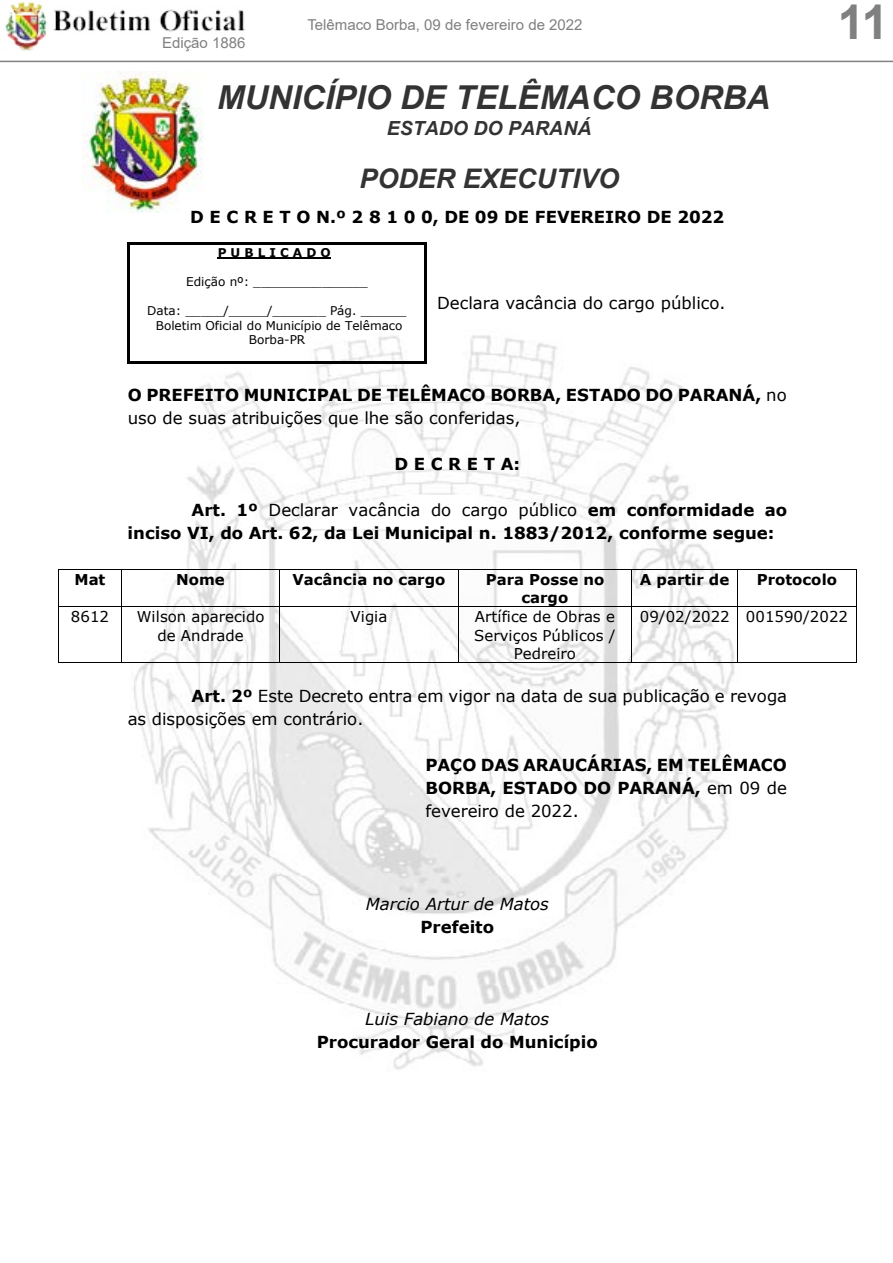
<style>
.page{position:relative;width:893px;height:1263px;background:#fff}
.page>*{position:absolute;margin:0;border:0;box-sizing:border-box;transform-origin:0 0}
.t1{font:700 48px "Arial";color:#808080}
.t2{font:italic 700 33px "Arial";color:#333}
.t3{font:italic 700 27px "Arial";color:#333}
.t4{font:italic 700 19.5px "Arial";color:#333}
.t5{font:700 16.5px/23.1px "Verdana";color:#000}
.t6{font:16.5px/23.2px "Verdana";color:#000}
.t7{font:italic 16.5px "Verdana";color:#000}
.t8{font:15px/18.3px "Verdana";color:#000;text-align:center}
.t9{font:700 15px/18.1px "Verdana";color:#000;text-align:center}
.t10{font:15px "Arial";color:#808080}
.t11{font:12px/14.5px "Verdana";letter-spacing:-.005em;color:#000;text-align:center}
.t12{font:700 12px "Verdana";color:#000}
.s1{font-weight:400}
.s2{font-weight:700}
</style>
<div class="page">
<img style="left:53px;top:9px;width:192px;height:23px">
<img style="left:5px;top:1px;width:42px;height:50px">
<hr style="left:0;top:61px;width:893px;height:1px;background:#808080">
<img style="left:83px;top:72px;width:120px;height:140px">
<img style="left:127px;top:295px;width:608px;height:775px">
<hr style="left:58px;top:569px;width:63px;height:1px;background:#000">
<hr style="left:122px;top:569px;width:157px;height:1px;background:#000">
<hr style="left:280px;top:569px;width:178px;height:1px;background:#000">
<hr style="left:459px;top:569px;width:172px;height:1px;background:#000">
<hr style="left:632px;top:569px;width:105px;height:1px;background:#000">
<hr style="left:738px;top:569px;width:118px;height:1px;background:#000">
<hr style="left:58px;top:570px;width:1px;height:36px;background:#000">
<hr style="left:121px;top:570px;width:1px;height:36px;background:#000">
<hr style="left:279px;top:570px;width:1px;height:36px;background:#000">
<hr style="left:458px;top:570px;width:1px;height:36px;background:#000">
<hr style="left:631px;top:570px;width:1px;height:36px;background:#000">
<hr style="left:737px;top:570px;width:1px;height:36px;background:#000">
<hr style="left:856px;top:570px;width:1px;height:36px;background:#000">
<hr style="left:58px;top:606px;width:63px;height:1px;background:#000">
<hr style="left:122px;top:606px;width:157px;height:1px;background:#000">
<hr style="left:280px;top:606px;width:178px;height:1px;background:#000">
<hr style="left:459px;top:606px;width:172px;height:1px;background:#000">
<hr style="left:632px;top:606px;width:105px;height:1px;background:#000">
<hr style="left:738px;top:606px;width:118px;height:1px;background:#000">
<hr style="left:58px;top:607px;width:1px;height:55px;background:#000">
<hr style="left:58px;top:662px;width:63px;height:1px;background:#000">
<hr style="left:121px;top:607px;width:1px;height:55px;background:#000">
<hr style="left:122px;top:662px;width:157px;height:1px;background:#000">
<hr style="left:279px;top:607px;width:1px;height:55px;background:#000">
<hr style="left:280px;top:662px;width:178px;height:1px;background:#000">
<hr style="left:458px;top:607px;width:1px;height:55px;background:#000">
<hr style="left:459px;top:662px;width:172px;height:1px;background:#000">
<hr style="left:631px;top:607px;width:1px;height:55px;background:#000">
<hr style="left:632px;top:662px;width:105px;height:1px;background:#000">
<hr style="left:737px;top:607px;width:1px;height:55px;background:#000">
<hr style="left:738px;top:662px;width:118px;height:1px;background:#000">
<hr style="left:856px;top:607px;width:1px;height:55px;background:#000">
<hr style="left:218px;top:258px;width:113px;height:1px;background:#000">
<hr style="left:130px;top:242px;width:294px;height:2px;background:#000">
<hr style="left:128px;top:244px;width:2px;height:118px;background:#000">
<hr style="left:130px;top:362px;width:294px;height:2px;background:#000">
<hr style="left:424px;top:244px;width:2px;height:118px;background:#000">
<p class="t10" style="left:162px;top:33px;width:85px">Edição 1886</p>
<p class="t10" style="left:307px;top:15px;width:277px">Telêmaco Borba, 09 de fevereiro de 2022</p>
<h2 class="t2" style="left:217px;top:76px;width:555px">MUNICÍPIO DE TELÊMACO BORBA</h2>
<p class="t4" style="left:387px;top:115px;width:206px">ESTADO DO PARANÁ</p>
<h3 class="t3" style="left:359px;top:161px;width:261px">PODER EXECUTIVO</h3>
<p class="t5" style="left:190px;top:205px;width:535px">D E C R E T O N.º 2 8 1 0 0, DE 09 DE FEVEREIRO DE 2022</p>
<p class="t12" style="left:218px;top:244px;width:115px">P U B L I C A D O</p>
<p class="t11" style="left:186px;top:274px;width:183px">Edição nº: _______________</p>
<p class="t11" style="left:147px;top:304px;width:261px">Data: _____/_____/_______ Pág. ______<br>Boletim Oficial do Município de Telêmaco<br>Borba-PR</p>
<p class="t6" style="left:437px;top:291px;width:290px">Declara vacância do cargo público.</p>
<p class="t5" style="left:128px;top:383px;width:661px">O PREFEITO MUNICIPAL DE TELÊMACO BORBA, ESTADO DO PARANÁ, <span class="s1">no uso de suas atribuições que lhe são conferidas,</span></p>
<p class="t5" style="left:394px;top:452px;width:127px">D E C R E T A:</p>
<p class="t5" style="left:128px;top:498px;width:661px;text-indent:64px">Art. 1º <span class="s1">Declarar vacância do cargo público</span> em conformidade ao inciso VI, do Art. 62, da Lei Municipal n. 1883/2012, conforme segue:</p>
<h1 class="t1" style="left:838px;top:-11px;width:52px">11</h1>
<p class="t9" style="left:75px;top:570px;width:32px">Mat</p>
<p class="t9" style="left:176px;top:570px;width:50px">Nome</p>
<p class="t9" style="left:292px;top:570px;width:155px">Vacância no cargo</p>
<p class="t9" style="left:486px;top:570px;width:120px">Para Posse no cargo</p>
<p class="t9" style="left:640px;top:570px;width:91px">A partir de</p>
<p class="t9" style="left:757px;top:570px;width:82px">Protocolo</p>
<p class="t8" style="left:71px;top:607px;width:40px">8612</p>
<p class="t8" style="left:137px;top:607px;width:129px">Wilson aparecido de Andrade</p>
<p class="t8" style="left:351px;top:607px;width:39px">Vigia</p>
<p class="t8" style="left:474px;top:607px;width:143px">Artífice de Obras e<br>Serviços Públicos /<br>Pedreiro</p>
<p class="t8" style="left:640px;top:607px;width:210px">09/02/2022 001590/2022</p>
<p class="t6" style="left:128px;top:684px;width:661px;text-indent:64px"><span class="s2">Art. 2º</span> Este Decreto entra em vigor na data de sua publicação e revoga as disposições em contrário.</p>
<p class="t5" style="left:425px;top:753px;width:363px;text-align:justify">PAÇO DAS ARAUCÁRIAS, EM TELÊMACO BORBA, ESTADO DO PARANÁ, <span class="s1">em 09 de fevereiro de 2022.</span></p>
<p class="t7" style="left:366px;top:892px;width:184px">Marcio Artur de Matos</p>
<p class="t5" style="left:420px;top:915px;width:75px">Prefeito</p>
<p class="t7" style="left:365px;top:1008px;width:185px">Luis Fabiano de Matos</p>
<p class="t5" style="left:317px;top:1030px;width:283px">Procurador Geral do Município</p>
</div>
